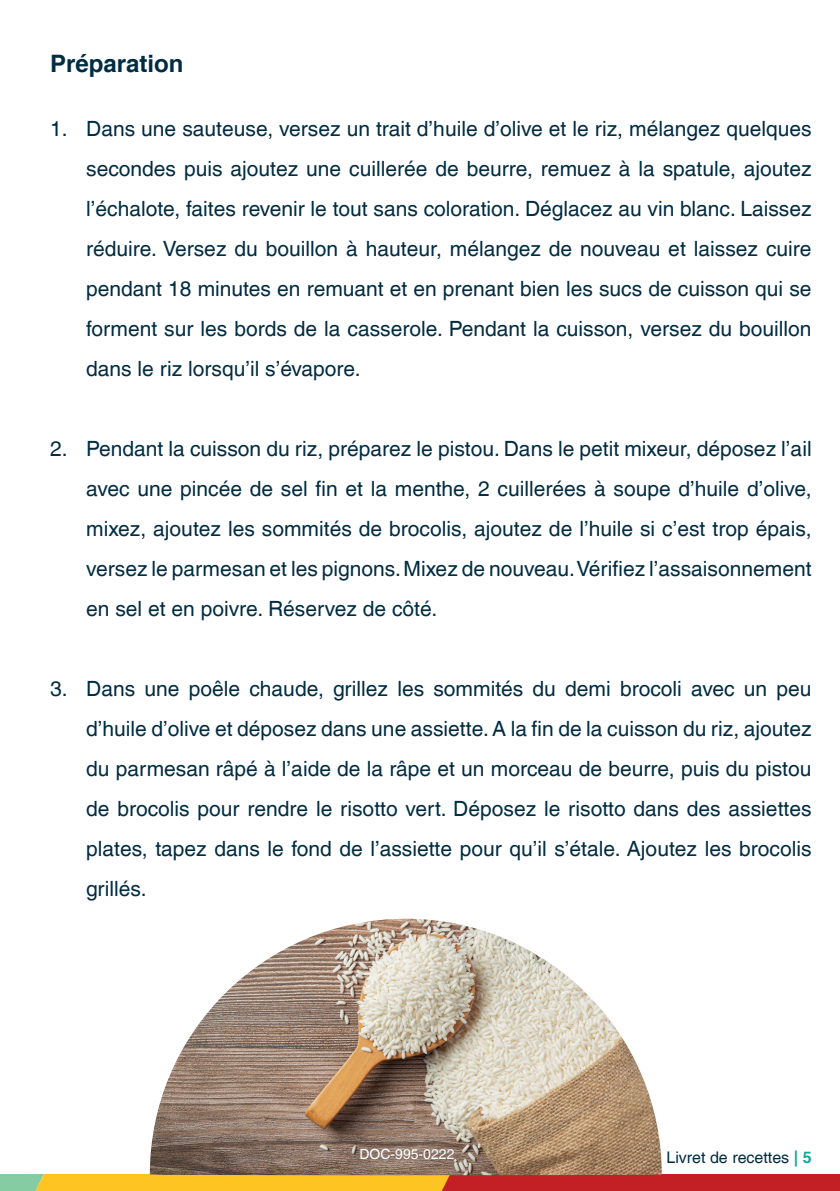
<style>
.page{position:relative;width:840px;height:1191px;background:#fff}
.page>*{position:absolute;margin:0;border:0;box-sizing:border-box;transform-origin:0 0}
.t1{font:700 24px "Helvetica LT Com";color:#002c42}
.t2{font:21px/40px "Helvetica LT Com";color:#002c42;text-align:justify}
.t3{font:16px "Helvetica LT Com";color:#002c42}
.t4{font:14px "Helvetica LT Com";color:#fff}
.s1{font-weight:700;color:#12a79d}
</style>
<div class="page">
<svg style="left:0;top:1174px;width:839px;height:17px;background:#db772a"></svg>
<img style="left:150px;top:918px;width:511px;height:257px">
<p class="t1" style="left:50px;top:49px;width:135px">Préparation</p>
<p class="t2" style="left:86px;top:109px;width:726px;text-indent:-36px">1. Dans une sauteuse, versez un trait d’huile d’olive et le riz, mélangez quelques secondes puis ajoutez une cuillerée de beurre, remuez à la spatule, ajoutez l’échalote, faites revenir le tout sans coloration. Déglacez au vin blanc. Laissez réduire. Versez du bouillon à hauteur, mélangez de nouveau et laissez cuire pendant 18 minutes en remuant et en prenant bien les sucs de cuisson qui se forment sur les bords de la casserole. Pendant la cuisson, versez du bouillon dans le riz lorsqu’il s’évapore.</p>
<p class="t2" style="left:86px;top:429px;width:726px;text-indent:-36px">2. Pendant la cuisson du riz, préparez le pistou. Dans le petit mixeur, déposez l’ail avec une pincée de sel fin et la menthe, 2 cuillerées à soupe d’huile d’olive, mixez, ajoutez les sommités de brocolis, ajoutez de l’huile si c’est trop épais, versez le parmesan et les pignons. Mixez de nouveau. Vérifiez l’assaisonnement en sel et en poivre. Réservez de côté.</p>
<p class="t2" style="left:86px;top:669px;width:726px;text-indent:-36px">3. Dans une poêle chaude, grillez les sommités du demi brocoli avec un peu d’huile d’olive et déposez dans une assiette. A la fin de la cuisson du riz, ajoutez du parmesan râpé à l’aide de la râpe et un morceau de beurre, puis du pistou de brocolis pour rendre le risotto vert. Déposez le risotto dans des assiettes plates, tapez dans le fond de l’assiette pour qu’il s’étale. Ajoutez les brocolis grillés.</p>
<p class="t4" style="left:359px;top:1145px;width:96px">DOC-995-0222</p>
<p class="t3" style="left:666px;top:1147px;width:146px">Livret de recettes <span class="s1">| 5</span></p>
</div>
